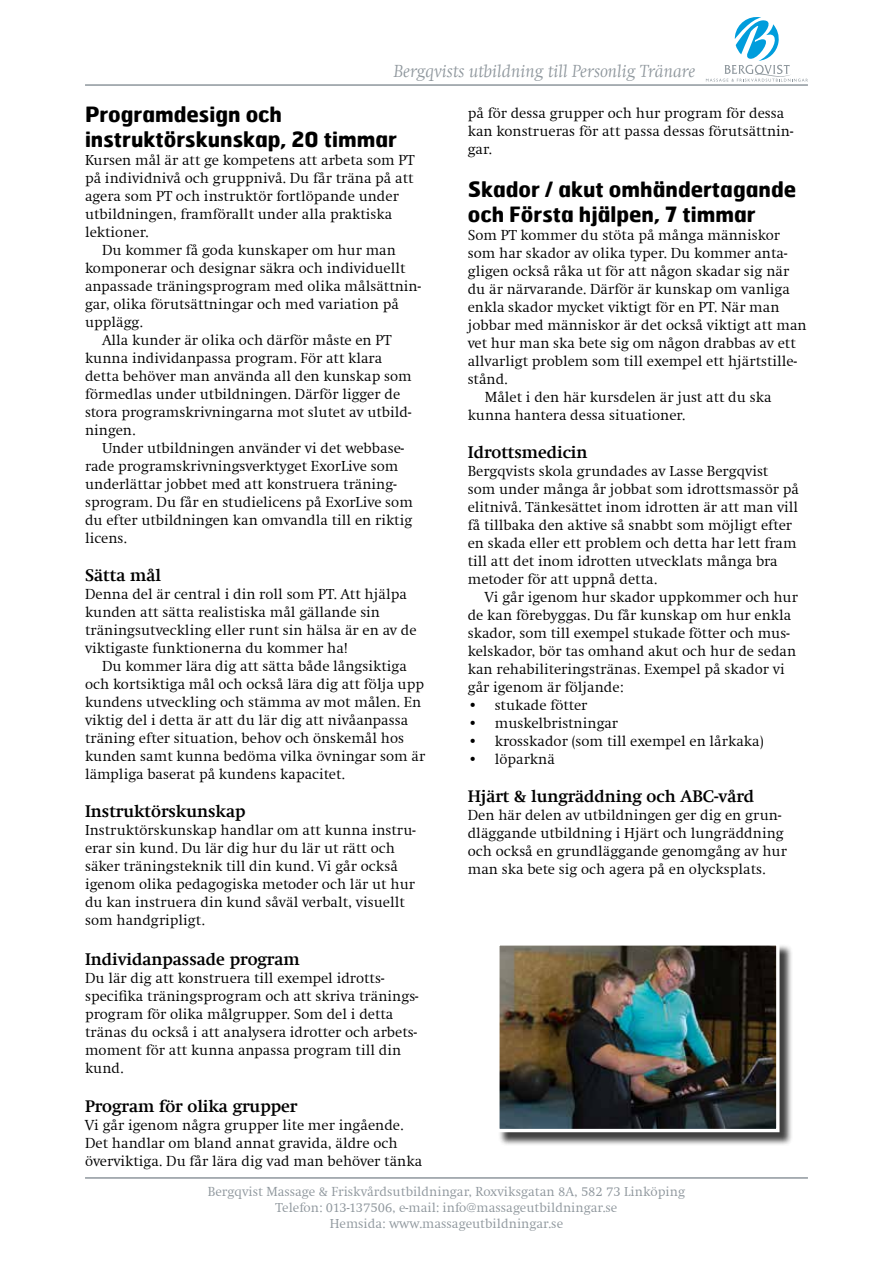
<style>
.page{position:relative;width:893px;height:1263px;background:#fff}
.page>*{position:absolute;margin:0;border:0;box-sizing:border-box;transform-origin:0 0}
.t1{font:700 21px/25.2px "Hermes";color:#000}
.t2{font:italic 300 18px "Swift";color:#8f979d}
.t3{font:700 16.5px "Swift";color:#000}
.t4{font:300 15px/18px "Swift";color:#000}
.t5{font:300 13.5px/16.2px "Swift";color:#8f979d;text-align:center}
</style>
<div class="page">
<hr style="left:85px;top:84px;width:723px;height:2px;background:#8f979d">
<svg style="left:706px;top:17px;width:102px;height:65px"></svg>
<hr style="left:85px;top:1177px;width:723px;height:2px;background:#8f979d">
<div style="left:498px;top:944px;width:296px;height:202px;background:#000;opacity:.75"></div>
<img style="left:500px;top:946px;width:275px;height:182px">
<div style="left:496px;top:942px;width:283px;height:190px;border:3px solid #fff"></div>
<p class="t2" style="left:394px;top:62px;width:303px">Bergqvists utbildning till Personlig Tränare</p>
<h1 class="t1" style="left:85px;top:101px;width:313px">Programdesign och instruktörskunskap, 20 timmar</h1>
<p class="t4" style="left:85px;top:152px;width:331px">Kursen mål är att ge kompetens att arbeta som PT på individnivå och gruppnivå. Du får träna på att agera som PT och instruktör fortlöpande under utbildningen, framförallt under alla praktiska lektioner.</p>
<p class="t4" style="left:102px;top:242px;width:295px">Du kommer få goda kunskaper om hur man</p>
<p class="t4" style="left:85px;top:260px;width:322px">komponerar och designar säkra och individuellt</p>
<p class="t4" style="left:85px;top:278px;width:337px">anpassade träningsprogram med olika målsättnin-</p>
<p class="t4" style="left:85px;top:296px;width:315px">gar, olika förutsättningar och med variation på</p>
<p class="t4" style="left:85px;top:314px;width:60px">upplägg.</p>
<p class="t4" style="left:102px;top:332px;width:291px">Alla kunder är olika och därför måste en PT</p>
<p class="t4" style="left:85px;top:350px;width:299px">kunna individanpassa program. För att klara</p>
<p class="t4" style="left:85px;top:368px;width:328px">detta behöver man använda all den kunskap som</p>
<p class="t4" style="left:85px;top:386px;width:317px">förmedlas under utbildningen. Därför ligger de</p>
<p class="t4" style="left:85px;top:404px;width:328px">stora programskrivningarna mot slutet av utbild-</p>
<p class="t4" style="left:85px;top:422px;width:52px">ningen.</p>
<p class="t4" style="left:102px;top:440px;width:303px">Under utbildningen använder vi det webbase-</p>
<p class="t4" style="left:85px;top:458px;width:315px">rade programskrivningsverktyget ExorLive som</p>
<p class="t4" style="left:85px;top:476px;width:313px">underlättar jobbet med att konstruera träning-</p>
<p class="t4" style="left:85px;top:494px;width:329px">sprogram. Du får en studielicens på ExorLive som</p>
<p class="t4" style="left:85px;top:512px;width:329px">du efter utbildningen kan omvandla till en riktig</p>
<p class="t4" style="left:85px;top:530px;width:44px">licens.</p>
<p class="t3" style="left:85px;top:566px;width:77px">Sätta mål</p>
<p class="t4" style="left:85px;top:585px;width:333px">Denna del är central i din roll som PT. Att hjälpa kunden att sätta realistiska mål gällande sin träningsutveckling eller runt sin hälsa är en av de viktigaste funktionerna du kommer ha!</p>
<p class="t4" style="left:85px;top:657px;width:342px;text-indent:17px">Du kommer lära dig att sätta både långsiktiga och kortsiktiga mål och också lära dig att följa upp kundens utveckling och stämma av mot målen. En viktig del i detta är att du lär dig att nivåanpassa träning efter situation, behov och önskemål hos kunden samt kunna bedöma vilka övningar som är lämpliga baserat på kundens kapacitet.</p>
<p class="t3" style="left:85px;top:801px;width:162px">Instruktörskunskap</p>
<p class="t4" style="left:85px;top:821px;width:332px">Instruktörskunskap handlar om att kunna instru&shy;erar sin kund. Du lär dig hur du lär ut rätt och säker träningsteknik till din kund. Vi går också igenom olika pedagogiska metoder och lär ut hur du kan instruera din kund såväl verbalt, visuellt som handgripligt.</p>
<p class="t3" style="left:85px;top:949px;width:216px">Individanpassade program</p>
<p class="t4" style="left:85px;top:969px;width:335px">Du lär dig att konstruera till exempel idrotts&shy;specifika träningsprogram och att skriva tränings&shy;program för olika målgrupper. Som del i detta tränas du också i att analysera idrotter och arbets&shy;moment för att kunna anpassa program till din kund.</p>
<p class="t3" style="left:85px;top:1097px;width:214px">Program för olika grupper</p>
<p class="t4" style="left:85px;top:1116px;width:339px">Vi går igenom några grupper lite mer ingående.<br>Det handlar om bland annat gravida, äldre och överviktiga. Du får lära dig vad man behöver tänka</p>
<p class="t4" style="left:468px;top:104px;width:327px">på för dessa grupper och hur program för dessa kan konstrueras för att passa dessas förutsättnin&shy;gar.</p>
<h1 class="t1" style="left:468px;top:176px;width:330px">Skador / akut omhändertagande och Första hjälpen, 7 timmar</h1>
<p class="t4" style="left:468px;top:226px;width:314px">Som PT kommer du stöta på många människor</p>
<p class="t4" style="left:468px;top:244px;width:321px">som har skador av olika typer. Du kommer anta-</p>
<p class="t4" style="left:468px;top:262px;width:323px">gligen också råka ut för att någon skadar sig när</p>
<p class="t4" style="left:468px;top:280px;width:324px">du är närvarande. Därför är kunskap om vanliga</p>
<p class="t4" style="left:468px;top:298px;width:313px">enkla skador mycket viktigt för en PT. När man</p>
<p class="t4" style="left:468px;top:316px;width:340px">jobbar med människor är det också viktigt att man</p>
<p class="t4" style="left:468px;top:334px;width:330px">vet hur man ska bete sig om någon drabbas av ett</p>
<p class="t4" style="left:468px;top:352px;width:331px">allvarligt problem som till exempel ett hjärtstille-</p>
<p class="t4" style="left:468px;top:370px;width:42px">stånd.</p>
<p class="t4" style="left:485px;top:388px;width:288px">Målet i den här kursdelen är just att du ska</p>
<p class="t4" style="left:468px;top:406px;width:219px">kunna hantera dessa situationer.</p>
<p class="t3" style="left:468px;top:442px;width:121px">Idrottsmedicin</p>
<p class="t4" style="left:468px;top:462px;width:333px">Bergqvists skola grundades av Lasse Bergqvist som under många år jobbat som idrottsmassör på elitnivå. Tänkesättet inom idrotten är att man vill få tillbaka den aktive så snabbt som möjligt efter en skada eller ett problem och detta har lett fram till att det inom idrotten utvecklats många bra metoder för att uppnå detta.</p>
<p class="t4" style="left:468px;top:588px;width:332px;text-indent:17px">Vi går igenom hur skador uppkommer och hur de kan förebyggas. Du får kunskap om hur enkla skador, som till exempel stukade fötter och mus&shy;kelskador, bör tas omhand akut och hur de sedan kan rehabiliteringstränas. Exempel på skador vi går igenom är följande:</p>
<p class="t4" style="left:468px;top:696px;width:121px">• stukade fötter</p>
<p class="t4" style="left:468px;top:714px;width:152px">• muskelbristningar</p>
<p class="t4" style="left:468px;top:732px;width:297px">• krosskador (som till exempel en lårkaka)</p>
<p class="t4" style="left:468px;top:750px;width:89px">• löparknä</p>
<p class="t3" style="left:468px;top:786px;width:288px">Hjärt &amp; lungräddning och ABC-vård</p>
<p class="t4" style="left:468px;top:806px;width:321px">Den här delen av utbildningen ger dig en grun&shy;dläggande utbildning i Hjärt och lungräddning och också en grundläggande genomgång av hur man ska bete sig och agera på en olycksplats.</p>
<p class="t5" style="left:208px;top:1183px;width:479px">Bergqvist Massage &amp; Friskvårdsutbildningar, Roxviksgatan 8A, 582 73 Linköping<br>Telefon: 013-137506, e-mail: info@massageutbildningar.se<br>Hemsida: www.massageutbildningar.se</p>
</div>
